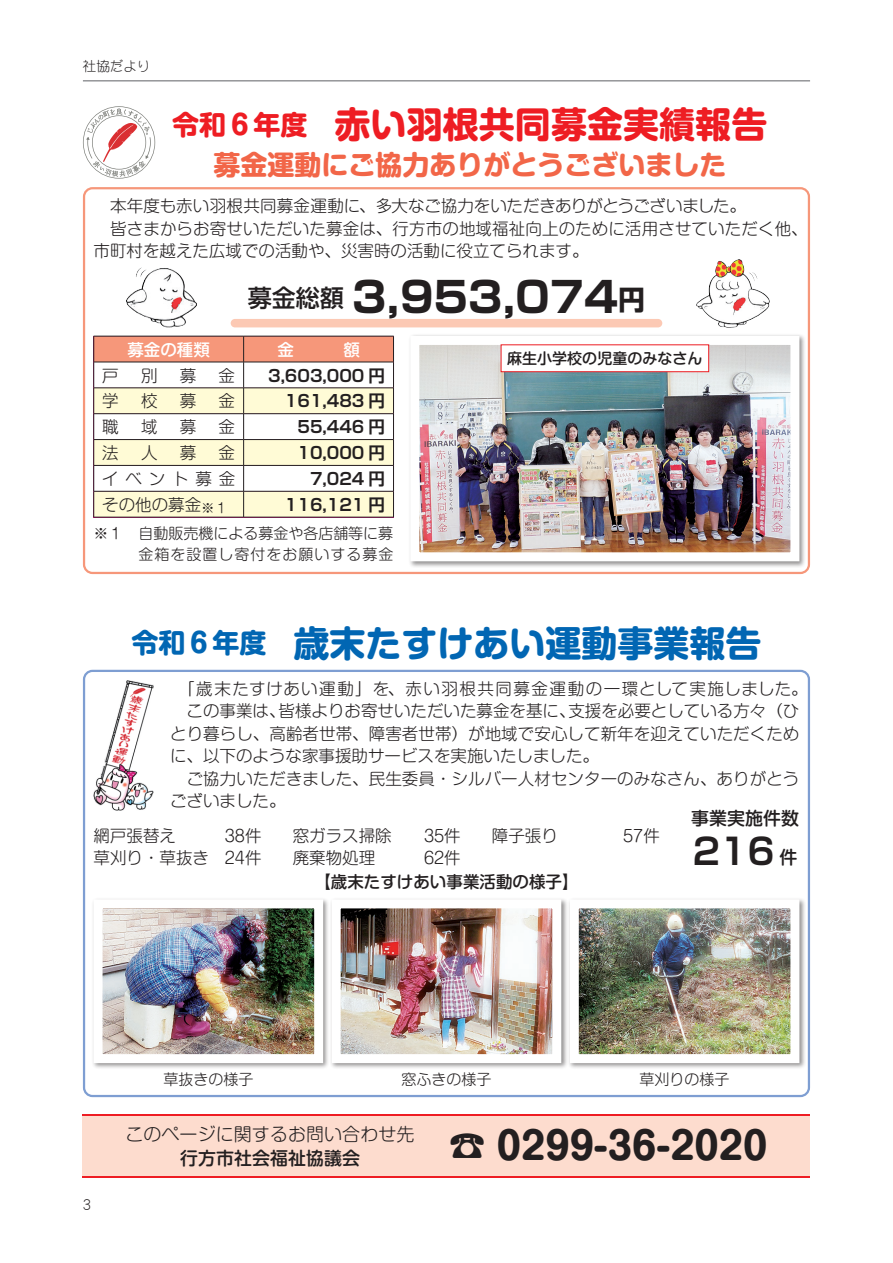
<style>
.page{position:relative;width:893px;height:1263px;background:#fff}
.page>*{position:absolute;margin:0;border:0;box-sizing:border-box;transform-origin:0 0}
.t1{font:700 42px "Shin Go Pro";color:#231f20}
.t2{font:700 37.5px "Shin M Go Pro";color:#231f20}
.t3{font:700 36px "Shin M Go Pro";color:#0166b3}
.t4{font:700 36px "Shin M Go Pro";color:#ee1d23}
.t5{font:700 36px "Shin Go Pro De";color:#231f20}
.t6{font:700 27px "Shin M Go Pro";color:#f26648}
.t7{font:700 27px "Shin M Go Pro";color:#0166b3}
.t8{font:700 27px "Shin M Go Pro";color:#ee1d23}
.t9{font:700 27px "Shin Go Pro";color:#231f20}
.t10{font:500 24px "Shin Go Pro";color:#231f20}
.t11{font:500 18px/39px "Shin M Go Pro";color:#231f20;text-align:right}
.t12{font:300 18px "Shin M Go Pro";letter-spacing:.005em;color:#231f20}
.t13{font:300 16.5px/22.5px "Shin M Go Pro";letter-spacing:.005em;color:#231f20}
.t14{font:300 16.5px/22.5px "Shin M Go Pro";letter-spacing:.055em;color:#231f20}
.t15{font:700 16.5px "Shin Go Pro De";color:#231f20}
.t16{font:500 16.5px "Shin M Go Pro";color:#231f20}
.t17{font:500 16.5px "Shin M Go Pro";color:#fff}
.t18{font:16.5px "DF Maru Gothic Std W3";color:#231f20;scale:.91 1}
.t19{font:300 15px/21px "Shin M Go Pro";color:#231f20;text-align:right}
.t20{font:500 15px "Shin M Go Pro";letter-spacing:.005em;color:#231f20}
.t21{font:13.5px "DF Maru Gothic Std W3";color:#231f20}
.t22{font:300 13.5px "Shin M Go Pro";color:#231f20}
</style>
<div class="page">
<hr style="left:83px;top:80px;width:727px;height:2px;background:#939598">
<div style="left:408px;top:333px;width:398px;height:235px;background:#231f20;opacity:.5"></div>
<img style="left:420px;top:346px;width:369px;height:205px">
<div style="left:410px;top:336px;width:389px;height:225px;border:9px solid #fff"></div>
<div style="left:83px;top:187px;width:727px;height:387px;border:2px solid #f6977a;border-radius:9px"></div>
<div style="left:91px;top:897px;width:239px;height:173px;background:#231f20;opacity:.5"></div>
<img style="left:104px;top:909px;width:209px;height:144px">
<div style="left:94px;top:899px;width:229px;height:164px;border:9px solid #fff"></div>
<div style="left:231px;top:319px;width:431px;height:8px;background:#fcc9b4;border-radius:4px"></div>
<svg style="left:93px;top:336px;width:301px;height:181px"></svg>
<hr style="left:94px;top:517px;width:150px;height:1px;background:#231f20">
<hr style="left:244px;top:517px;width:150px;height:1px;background:#231f20">
<svg style="left:83px;top:106px;width:72px;height:73px"></svg>
<img style="left:94px;top:680px;width:59px;height:130px">
<img style="left:127px;top:268px;width:70px;height:59px">
<img style="left:696px;top:259px;width:73px;height:68px">
<div style="left:83px;top:670px;width:727px;height:427px;border:2px solid #7e9ed2;border-radius:9px"></div>
<hr style="left:83px;top:1114px;width:727px;height:2px;background:#ee1d23">
<hr style="left:83px;top:1176px;width:727px;height:2px;background:#ee1d23">
<div style="left:83px;top:1116px;width:727px;height:60px;background:#fddcce"></div>
<div style="left:329px;top:897px;width:239px;height:173px;background:#231f20;opacity:.5"></div>
<img style="left:342px;top:909px;width:209px;height:144px">
<div style="left:332px;top:899px;width:229px;height:164px;border:9px solid #fff"></div>
<div style="left:567px;top:897px;width:239px;height:173px;background:#231f20;opacity:.5"></div>
<img style="left:580px;top:909px;width:209px;height:144px">
<div style="left:570px;top:899px;width:229px;height:164px;border:9px solid #fff"></div>
<div style="left:501px;top:344px;width:208px;height:28px;background:#fff;border:1px solid #ee1d23"></div>
<p class="t21" style="left:83px;top:59px;width:69px">社協だより</p>
<h3 class="t4" style="left:335px;top:95px;width:434px">赤い羽根共同募金実績報告</h3>
<h3 class="t8" style="left:172px;top:102px;width:164px">令和６年度　</h3>
<h3 class="t6" style="left:213px;top:142px;width:514px">募金運動にご協力ありがとうございました</h3>
<p class="t13" style="left:94px;top:193px;width:716px">　本年度も赤い羽根共同募金運動に、多大なご協力をいただきありがとうございました。<br>　皆さまからお寄せいただいた募金は、行方市の地域福祉向上のために活用させていただく他、市町村を越えた広域での活動や、災害時の活動に役立てられます。</p>
<h3 class="t10" style="left:248px;top:278px;width:97px">募金総額</h3>
<h1 class="t1" style="left:352px;top:264px;width:268px">3,953,074</h1>
<h3 class="t9" style="left:618px;top:278px;width:28px">円</h3>
<p class="t17" style="left:127px;top:336px;width:84px">募金の種類</p>
<p class="t13" style="left:102px;top:362px;width:18px">戸</p>
<p class="t13" style="left:141px;top:362px;width:18px">別</p>
<p class="t13" style="left:180px;top:362px;width:18px">募</p>
<p class="t13" style="left:219px;top:362px;width:18px">金</p>
<p class="t15" style="left:268px;top:362px;width:118px">3,603,000 円</p>
<p class="t20" style="left:507px;top:346px;width:197px">麻生小学校の児童のみなさん</p>
<p class="t13" style="left:102px;top:388px;width:18px">学</p>
<p class="t13" style="left:141px;top:388px;width:18px">校</p>
<p class="t13" style="left:180px;top:388px;width:18px">募</p>
<p class="t13" style="left:219px;top:388px;width:18px">金</p>
<p class="t15" style="left:285px;top:388px;width:102px">161,483 円</p>
<p class="t13" style="left:102px;top:414px;width:18px">職</p>
<p class="t13" style="left:141px;top:414px;width:18px">域</p>
<p class="t13" style="left:180px;top:414px;width:18px">募</p>
<p class="t13" style="left:219px;top:414px;width:18px">金</p>
<p class="t15" style="left:297px;top:413px;width:89px">55,446 円</p>
<p class="t13" style="left:102px;top:440px;width:18px">法</p>
<p class="t13" style="left:141px;top:440px;width:18px">人</p>
<p class="t13" style="left:180px;top:440px;width:18px">募</p>
<p class="t13" style="left:219px;top:440px;width:18px">金</p>
<p class="t15" style="left:297px;top:439px;width:89px">10,000 円</p>
<p class="t13" style="left:102px;top:466px;width:134px">イベント募金</p>
<p class="t15" style="left:310px;top:465px;width:76px">7,024 円</p>
<p class="t13" style="left:102px;top:491px;width:100px">その他の募金</p>
<p class="t22" style="left:201px;top:497px;width:28px">※１</p>
<p class="t15" style="left:285px;top:491px;width:102px">116,121 円</p>
<p class="t19" style="left:94px;top:521px;width:301px">※１　自動販売機による募金や各店舗等に募金箱を設置し寄付をお願いする募金</p>
<h3 class="t3" style="left:293px;top:614px;width:470px">歳末たすけあい運動事業報告</h3>
<h3 class="t7" style="left:131px;top:621px;width:163px">令和６年度　</h3>
<p class="t14" style="left:568px;top:675px;width:241px;text-indent:-398px">　「歳末たすけあい運動」を、赤い羽根共同募金運動の一環として実施しました。支援を必要としている方々（ひ</p>
<p class="t13" style="left:278px;top:698px;width:298px">皆様よりお寄せいただいた募金を基に、</p>
<p class="t13" style="left:170px;top:698px;width:631px">　この事業は、<br>とり暮らし、高齢者世帯、障害者世帯）が地域で安心して新年を迎えていただくために、以下のような家事援助サービスを実施いたしました。<br>　ご協力いただきました、民生委員・シルバー人材センターのみなさん、ありがとうございました。</p>
<p class="t11" style="left:691px;top:796px;width:109px">事業実施件数件</p>
<p class="t13" style="left:293px;top:822px;width:101px">窓ガラス掃除</p>
<p class="t13" style="left:492px;top:822px;width:67px">障子張り</p>
<p class="t13" style="left:225px;top:822px;width:38px">38件</p>
<p class="t13" style="left:424px;top:822px;width:38px">35件</p>
<p class="t13" style="left:623px;top:822px;width:38px">57件</p>
<p class="t13" style="left:94px;top:822px;width:84px">網戸張替え</p>
<h3 class="t5" style="left:693px;top:821px;width:83px">216</h3>
<p class="t13" style="left:293px;top:845px;width:84px">廃棄物処理</p>
<p class="t13" style="left:94px;top:845px;width:117px">草刈り・草抜き</p>
<p class="t13" style="left:225px;top:845px;width:38px">24件</p>
<p class="t13" style="left:424px;top:845px;width:38px">62件</p>
<p class="t19" style="left:163px;top:1067px;width:91px">草抜きの様子</p>
<p class="t16" style="left:314px;top:869px;width:266px">【歳末たすけあい事業活動の様子【</p>
<p class="t19" style="left:401px;top:1067px;width:91px">窓ふきの様子</p>
<p class="t19" style="left:640px;top:1067px;width:91px">草刈りの様子</p>
<p class="t18" style="left:83px;top:1195px;width:11px">3</p>
<p class="t12" style="left:125px;top:1119px;width:291px">このページに関するお問い合わせ先</p>
<p class="t11" style="left:180px;top:1137px;width:182px">行方市社会福祉協議会</p>
<h2 class="t2" style="left:449px;top:1115px;width:320px">☎ 0299-36-2020</h2>
</div>
